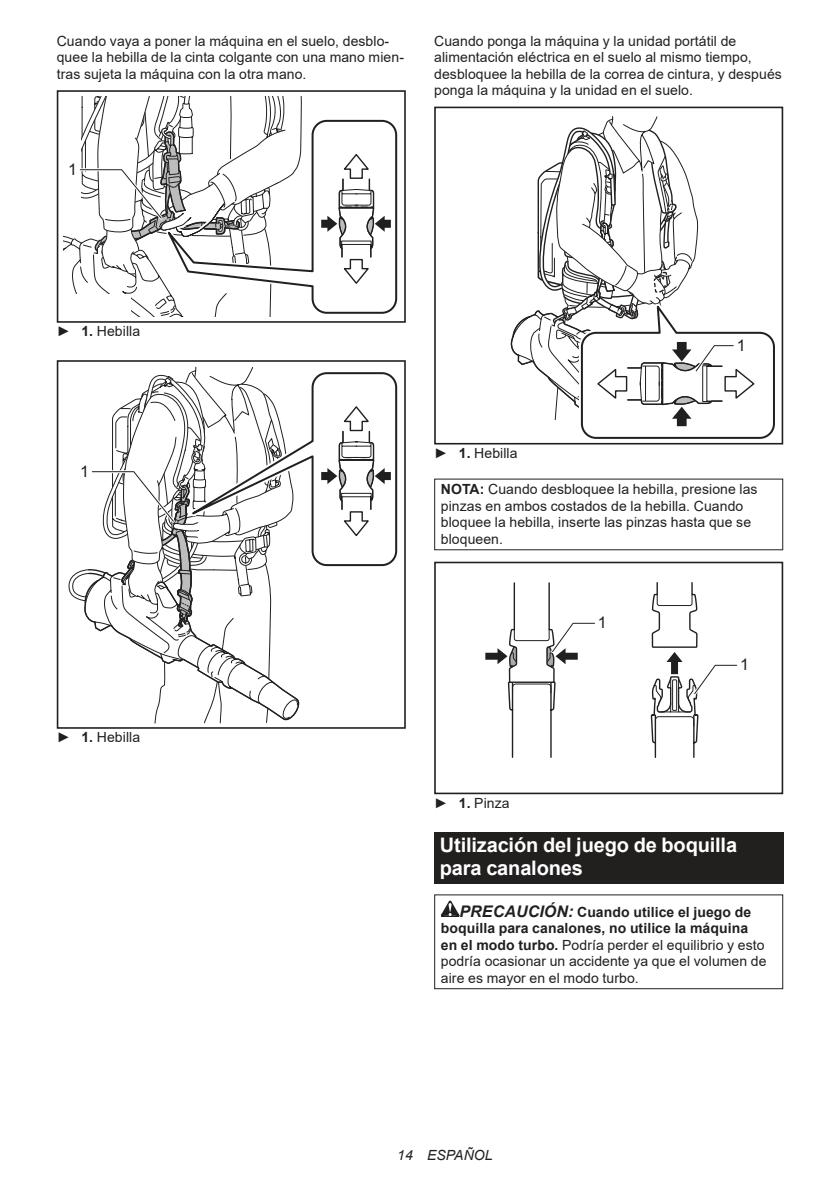
<style>
.page{position:relative;width:840px;height:1191px;background:#fff}
.page>*{position:absolute;margin:0;border:0;box-sizing:border-box;transform-origin:0 0}
.t1{font:700 20px/23.4px "Arial";letter-spacing:-.01em;color:#fff}
.t2{font:16px "Arial";color:#221f1f}
.t3{font:14px/16.4px "Arial";letter-spacing:.005em;color:#221f1f}
.t4{font:italic 14px "Arial";letter-spacing:.005em;color:#221f1f}
.s1{font-weight:700}
.s2{font-weight:700;font-style:italic;font-size:16px}
</style>
<div class="page">
<svg style="left:304px;top:119px;width:94px;height:195px"></svg>
<svg style="left:321px;top:152px;width:76px;height:133px"></svg>
<div style="left:57px;top:90px;width:348px;height:233px;border:2px solid #221f1f"></div>
<svg style="left:63px;top:90px;width:241px;height:233px"></svg>
<svg style="left:67px;top:360px;width:335px;height:369px"></svg>
<div style="left:434px;top:107px;width:348px;height:337px;border:2px solid #221f1f"></div>
<svg style="left:510px;top:116px;width:269px;height:328px"></svg>
<div style="left:434px;top:561px;width:348px;height:233px;border:2px solid #221f1f"></div>
<svg style="left:485px;top:582px;width:110px;height:176px"></svg>
<svg style="left:650px;top:582px;width:88px;height:176px"></svg>
<div style="left:434px;top:831px;width:348px;height:52px;background:#221f1f"></div>
<svg style="left:440px;top:900px;width:19px;height:17px"></svg>
<div style="left:434px;top:894px;width:348px;height:95px;border:1px solid #221f1f"></div>
<p class="t3" style="left:57px;top:34px;width:348px">Cuando vaya a poner la máquina en el suelo, desblo&shy;quee la hebilla de la cinta colgante con una mano mien&shy;tras sujeta la máquina con la otra mano.</p>
<p class="t2" style="left:68px;top:160px;width:10px">1</p>
<p class="t3" style="left:434px;top:34px;width:349px">Cuando ponga la máquina y la unidad portátil de alimentación eléctrica en el suelo al mismo tiempo, desbloquee la hebilla de la correa de cintura, y después ponga la máquina y la unidad en el suelo.</p>
<p class="t3" style="left:57px;top:323px;width:85px">► <span class="s1">1.</span> Hebilla</p>
<p class="t2" style="left:80px;top:462px;width:10px">1</p>
<p class="t3" style="left:57px;top:729px;width:85px">► <span class="s1">1.</span> Hebilla</p>
<p class="t2" style="left:736px;top:336px;width:10px">1</p>
<p class="t3" style="left:434px;top:445px;width:85px">► <span class="s1">1.</span> Hebilla</p>
<p class="t3" style="left:440px;top:482px;width:318px"><span class="s1">NOTA:</span> Cuando desbloquee la hebilla, presione las pinzas en ambos costados de la hebilla. Cuando bloquee la hebilla, inserte las pinzas hasta que se bloqueen.</p>
<p class="t2" style="left:597px;top:613px;width:10px">1</p>
<p class="t2" style="left:739px;top:655px;width:10px">1</p>
<p class="t3" style="left:434px;top:794px;width:77px">► <span class="s1">1.</span> Pinza</p>
<h1 class="t1" style="left:439px;top:834px;width:298px">Utilización del juego de boquilla para canalones</h1>
<p class="t3" style="left:440px;top:903px;width:327px;text-indent:19px"><span class="s2">PRECAUCIÓN:</span> <span class="s1">Cuando utilice el juego de boquilla para canalones, no utilice la máquina en el modo turbo.</span> Podría perder el equilibrio y esto podría ocasionar un accidente ya que el volumen de aire es mayor en el modo turbo.</p>
<p class="t4" style="left:397px;top:1147px;width:97px">14 ESPAÑOL</p>
</div>
